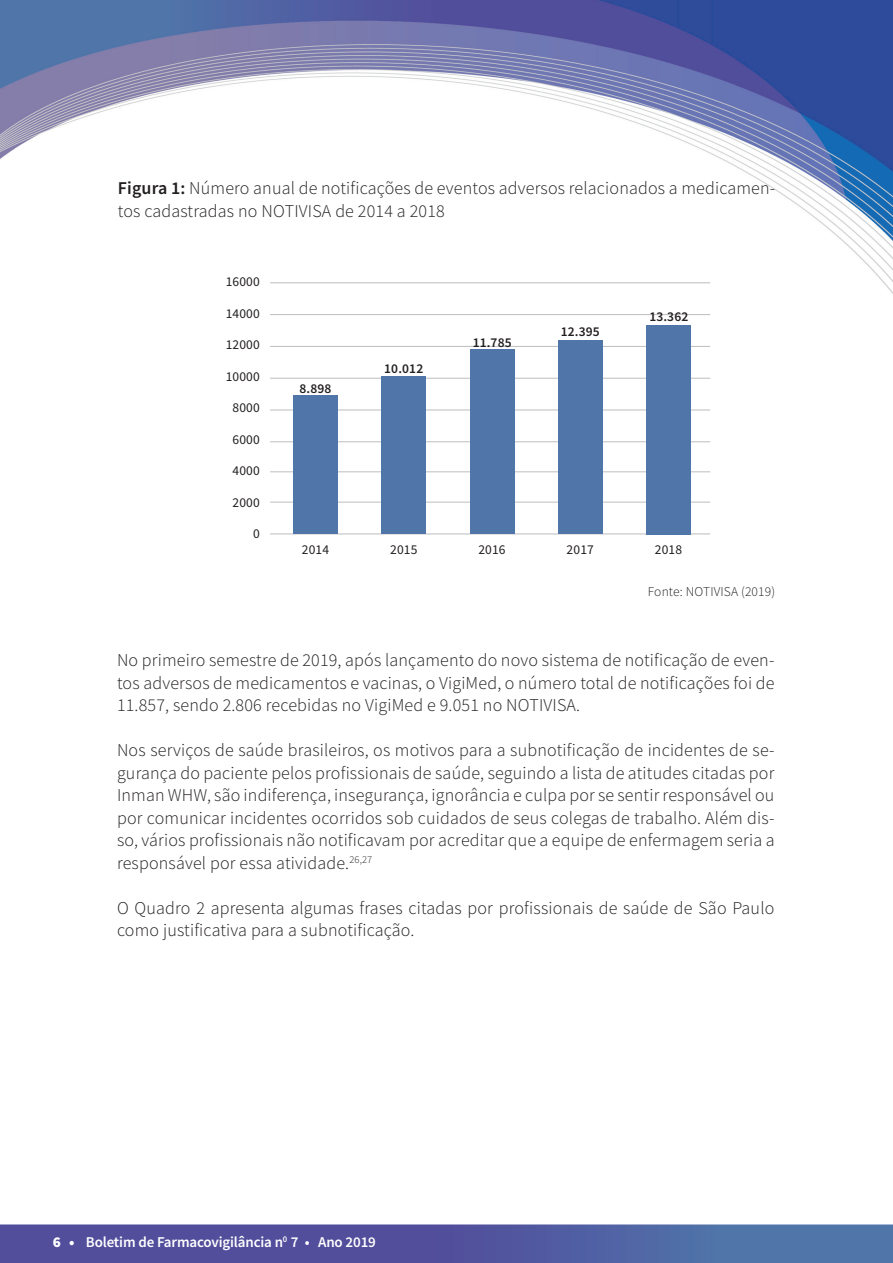
<style>
.page{position:relative;width:893px;height:1263px;background:#fff}
.page>*{position:absolute;margin:0;border:0;box-sizing:border-box;transform-origin:0 0}
.t1{font:300 18px/22.5px "Source Sans Pro";letter-spacing:.01em;color:#231f20}
.t2{font:600 15px "Source Sans Pro";letter-spacing:-.01em;color:#fff}
.t3{font:13.5px "Source Sans Pro";letter-spacing:.01em;color:#231f20}
.t4{font:600 13.5px "Source Sans Pro";letter-spacing:.01em;color:#231f20}
.t5{font:300 13.5px "Source Sans Pro";letter-spacing:.01em;color:#231f20}
.s1{font-weight:600}
.s2{font-weight:900}
</style>
<div class="page">
<img style="left:0;top:1225px;width:893px;height:38px">
<img style="left:0;top:0;width:893px;height:294px">
<hr style="left:270px;top:282px;width:440px;height:1px;background:#bcbdc0">
<hr style="left:270px;top:378px;width:440px;height:1px;background:#bcbdc0">
<hr style="left:270px;top:471px;width:440px;height:1px;background:#bcbdc0">
<hr style="left:270px;top:314px;width:440px;height:1px;background:#bcbdc0">
<hr style="left:270px;top:410px;width:440px;height:1px;background:#bcbdc0">
<hr style="left:270px;top:502px;width:440px;height:1px;background:#bcbdc0">
<hr style="left:270px;top:346px;width:440px;height:1px;background:#bcbdc0">
<hr style="left:270px;top:441px;width:440px;height:1px;background:#bcbdc0">
<hr style="left:270px;top:533px;width:440px;height:1px;background:#bcbdc0">
<div style="left:293px;top:395px;width:45px;height:139px;background:#5075a9"></div>
<div style="left:382px;top:377px;width:44px;height:157px;background:#5075a9"></div>
<div style="left:470px;top:350px;width:44px;height:184px;background:#5075a9"></div>
<div style="left:558px;top:340px;width:44px;height:194px;background:#5075a9"></div>
<div style="left:647px;top:325px;width:44px;height:209px;background:#5075a9"></div>
<p class="t1" style="left:118px;top:177px;width:659px"><span class="s1">Figura 1:</span> Número anual de notificações de eventos adversos relacionados a medicamen&shy;tos cadastradas no NOTIVISA de 2014 a 2018</p>
<p class="t3" style="left:226px;top:273px;width:36px">16000</p>
<p class="t3" style="left:226px;top:305px;width:36px">14000</p>
<p class="t3" style="left:226px;top:336px;width:36px">12000</p>
<p class="t3" style="left:226px;top:368px;width:36px">10000</p>
<p class="t3" style="left:233px;top:399px;width:29px">8000</p>
<p class="t3" style="left:233px;top:431px;width:29px">6000</p>
<p class="t3" style="left:233px;top:462px;width:29px">4000</p>
<p class="t3" style="left:233px;top:494px;width:29px">2000</p>
<p class="t3" style="left:253px;top:525px;width:8px">0</p>
<p class="t4" style="left:300px;top:380px;width:33px">8.898</p>
<p class="t3" style="left:302px;top:541px;width:29px">2014</p>
<p class="t4" style="left:384px;top:360px;width:41px">10.012</p>
<p class="t4" style="left:473px;top:333px;width:41px">11.785</p>
<p class="t4" style="left:561px;top:323px;width:41px">12.395</p>
<p class="t4" style="left:649px;top:308px;width:41px">13.362</p>
<p class="t3" style="left:390px;top:541px;width:29px">2015</p>
<p class="t3" style="left:478px;top:541px;width:29px">2016</p>
<p class="t3" style="left:567px;top:541px;width:29px">2017</p>
<p class="t3" style="left:655px;top:541px;width:29px">2018</p>
<p class="t5" style="left:648px;top:584px;width:129px">Fonte: NOTIVISA (2019)</p>
<p class="t1" style="left:117px;top:649px;width:659px;text-align:justify">No primeiro semestre de 2019, após lançamento do novo sistema de notificação de even&shy;tos adversos de medicamentos e vacinas, o VigiMed, o número total de notificações foi de 11.857, sendo 2.806 recebidas no VigiMed e 9.051 no NOTIVISA.</p>
<p class="t1" style="left:117px;top:739px;width:659px;text-align:justify">Nos serviços de saúde brasileiros, os motivos para a subnotificação de incidentes de se&shy;gurança do paciente pelos profissionais de saúde, seguindo a lista de atitudes citadas por Inman WHW, são indiferença, insegurança, ignorância e culpa por se sentir responsável ou por comunicar incidentes ocorridos sob cuidados de seus colegas de trabalho. Além dis&shy;so, vários profissionais não notificavam por acreditar que a equipe de enfermagem seria a responsável por essa atividade.<sup>26,27</sup></p>
<p class="t1" style="left:117px;top:896px;width:659px">O Quadro 2 apresenta algumas frases citadas por profissionais de saúde de São Paulo como justificativa para a subnotificação.</p>
<p class="t2" style="left:53px;top:1232px;width:325px"><span class="s2">6 •</span> Boletim de Farmacovigilância n<sup>0</sup> 7 • Ano 2019</p>
</div>
